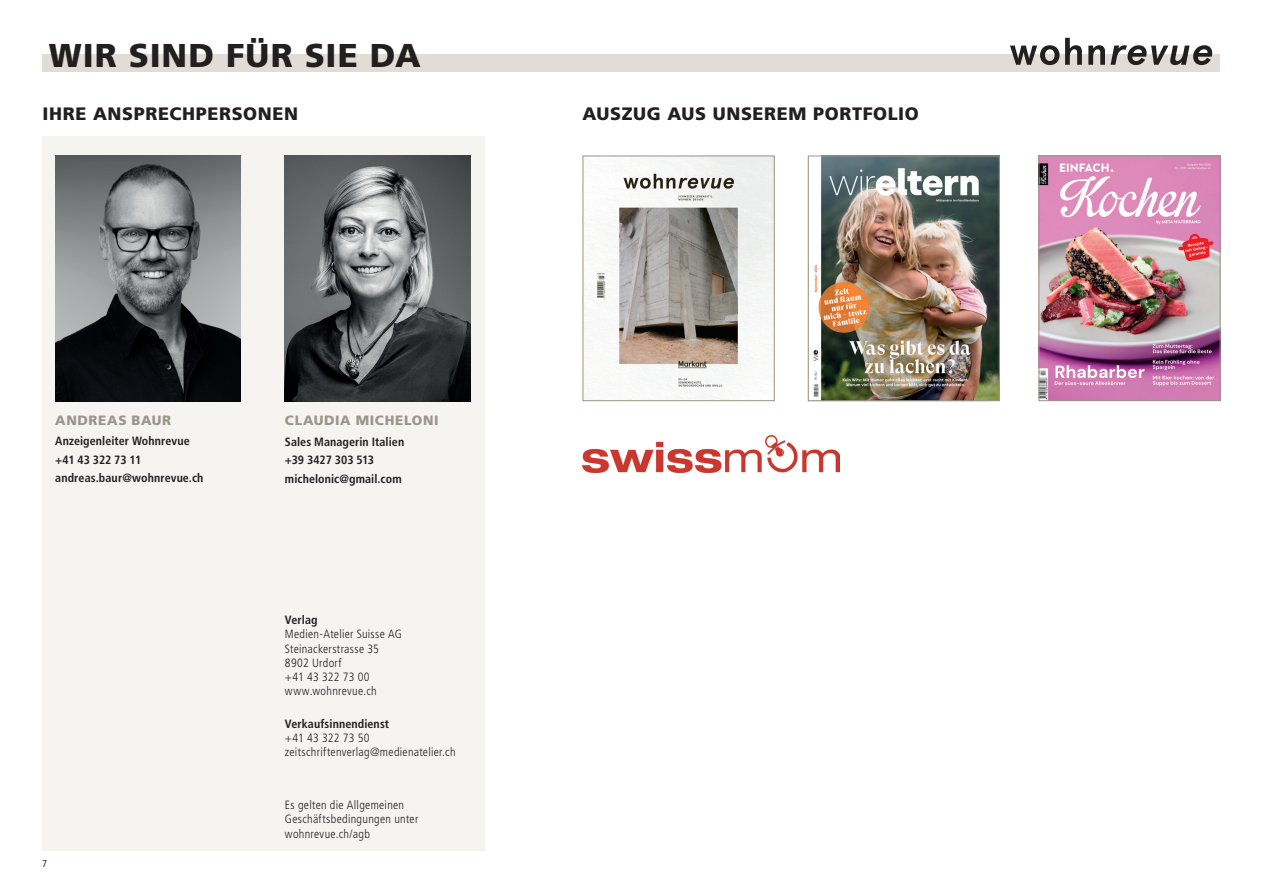
<style>
.page{position:relative;width:1263px;height:893px;background:#fff}
.page>*{position:absolute;margin:0;border:0;box-sizing:border-box;transform-origin:0 0}
.t1{font:900 33px "Frutiger LT Std";letter-spacing:.03em;color:#231f20}
.t2{font:900 18px "Frutiger LT Std";letter-spacing:.035em;color:#231f20}
.t3{font:900 13.5px "Frutiger LT Std";letter-spacing:.045em;color:#9c9589}
.t4{font:300 condensed 12px/14.2px "Frutiger LT Std";letter-spacing:.025em;color:#231f20}
.t5{font:700 condensed 12px/18.5px "Frutiger LT Std";letter-spacing:.005em;color:#231f20}
.t6{font:9.75px "Apercu Pro";color:#231f20}
</style>
<div class="page">
<div style="left:43px;top:54px;width:1177px;height:17px;background:#e1dcd5"></div>
<div style="left:43px;top:136px;width:442px;height:714px;background:#f5f4f1"></div>
<img style="left:1040px;top:158px;width:178px;height:241px">
<div style="left:1038px;top:156px;width:182px;height:245px;border:1px solid #9c9589"></div>
<img style="left:585px;top:158px;width:188px;height:241px">
<div style="left:583px;top:156px;width:192px;height:245px;border:1px solid #9c9589"></div>
<img style="left:583px;top:435px;width:256px;height:37px">
<img style="left:55px;top:156px;width:185px;height:245px">
<img style="left:285px;top:156px;width:185px;height:245px">
<img style="left:813px;top:158px;width:184px;height:241px">
<div style="left:808px;top:156px;width:191px;height:245px;border:1px solid #9c9589"></div>
<svg style="left:1010px;top:38px;width:202px;height:27px"></svg>
<h1 class="t1" style="left:49px;top:36px;width:374px">WIR SIND FÜR SIE DA</h1>
<h2 class="t2" style="left:43px;top:103px;width:257px">IHRE ANSPRECHPERSONEN</h2>
<h2 class="t2" style="left:583px;top:103px;width:338px">AUSZUG AUS UNSEREM PORTFOLIO</h2>
<p class="t3" style="left:55px;top:412px;width:117px">ANDREAS BAUR</p>
<p class="t5" style="left:55px;top:432px;width:150px">Anzeigenleiter Wohnrevue +41 43 322 73 11 andreas.baur@wohnrevue.ch</p>
<p class="t6" style="left:43px;top:856px;width:6px">7</p>
<p class="t3" style="left:285px;top:412px;width:155px">CLAUDIA MICHELONI</p>
<p class="t5" style="left:285px;top:432px;width:121px">Sales Managerin Italien +39 3427 303 513 michelonic@gmail.com</p>
<p class="t5" style="left:285px;top:611px;width:34px">Verlag</p>
<p class="t4" style="left:285px;top:627px;width:119px">Medien-Atelier Suisse AG<br>Steinackerstrasse 35<br>8902 Urdorf<br>+41 43 322 73 00 www.wohnrevue.ch</p>
<p class="t5" style="left:285px;top:715px;width:106px">Verkaufsinnendienst</p>
<p class="t4" style="left:285px;top:731px;width:172px">+41 43 322 73 50 zeitschriftenverlag@medienatelier.ch</p>
<p class="t4" style="left:285px;top:798px;width:135px">Es gelten die Allgemeinen<br>Geschäftsbedingungen unter wohnrevue.ch/agb</p>
</div>
